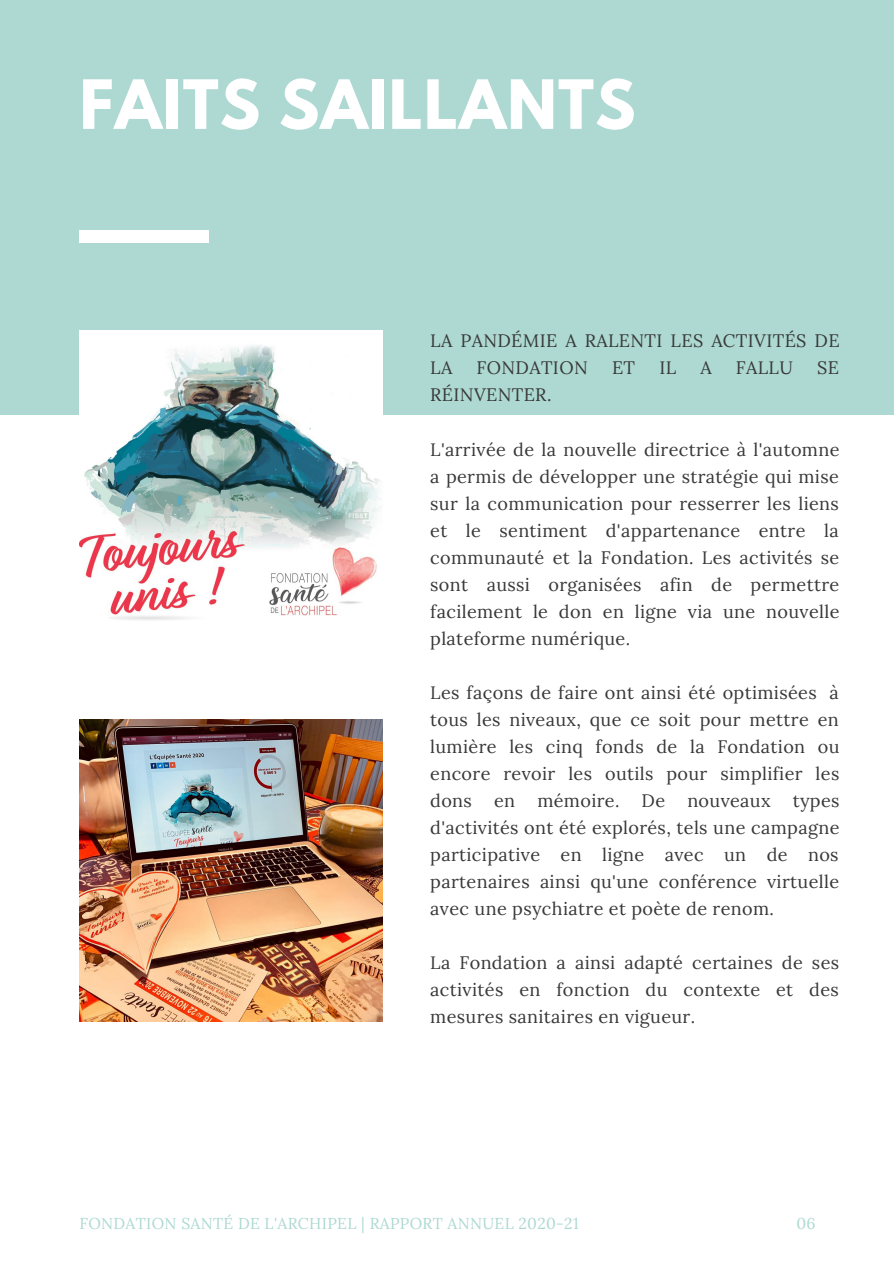
<style>
.page{position:relative;width:894px;height:1264px;background:#fff}
.page>*{position:absolute;margin:0;border:0;box-sizing:border-box;transform-origin:0 0}
.t1{font:700 60px "League Spartan";letter-spacing:.02em;color:#fff}
.t2{font:18px/27px "Lora";letter-spacing:.02em;color:#383838;text-align:justify}
.t3{font:15.75px "Lora";letter-spacing:.02em;color:#add9d2}
</style>
<div class="page">
<div style="left:0;top:0;width:893px;height:415px;background:#add9d2"></div>
<div style="left:79px;top:230px;width:130px;height:13px;background:#fff"></div>
<img style="left:79px;top:330px;width:303px;height:290px">
<img style="left:79px;top:719px;width:303px;height:302px">
<p class="t1" style="left:79px;top:75px;width:557px">FAITS SAILLANTS</p>
<p class="t2" style="left:430px;top:327px;width:410px">LA PANDÉMIE A RALENTI LES ACTIVITÉS DE<br>LA</p>
<p class="t2" style="left:476px;top:354px;width:113px">FONDATION</p>
<p class="t2" style="left:611px;top:354px;width:25px">ET</p>
<p class="t2" style="left:659px;top:354px;width:18px">IL</p>
<p class="t2" style="left:700px;top:354px;width:13px">A</p>
<p class="t2" style="left:735px;top:354px;width:58px">FALLU</p>
<p class="t2" style="left:817px;top:354px;width:23px">SE</p>
<p class="t2" style="left:430px;top:381px;width:123px">RÉINVENTER.</p>
<p class="t2" style="left:430px;top:435px;width:410px">L'arrivée de la nouvelle directrice à l'automne a permis de développer une stratégie qui mise sur la communication pour resserrer les liens et le sentiment d'appartenance entre la communauté et la Fondation. Les activités se sont aussi organisées afin de permettre facilement le don en ligne via une nouvelle plateforme numérique.</p>
<p class="t2" style="left:430px;top:678px;width:410px">Les façons de faire ont ainsi été optimisées à tous les niveaux, que ce soit pour mettre en lumière les cinq fonds de la Fondation ou encore revoir les outils pour simplifier les dons en mémoire. De nouveaux types d'activités ont été explorés, tels une campagne participative en ligne avec un de nos partenaires ainsi qu'une conférence virtuelle avec une psychiatre et poète de renom.</p>
<p class="t2" style="left:430px;top:949px;width:410px">La Fondation a ainsi adapté certaines de ses activités en fonction du contexte et des mesures sanitaires en vigueur.</p>
<p class="t3" style="left:79px;top:1213px;width:500px">FONDATION SANTÉ DE L'ARCHIPEL | RAPPORT ANNUEL 2020-21</p>
<p class="t3" style="left:796px;top:1213px;width:21px">06</p>
</div>
